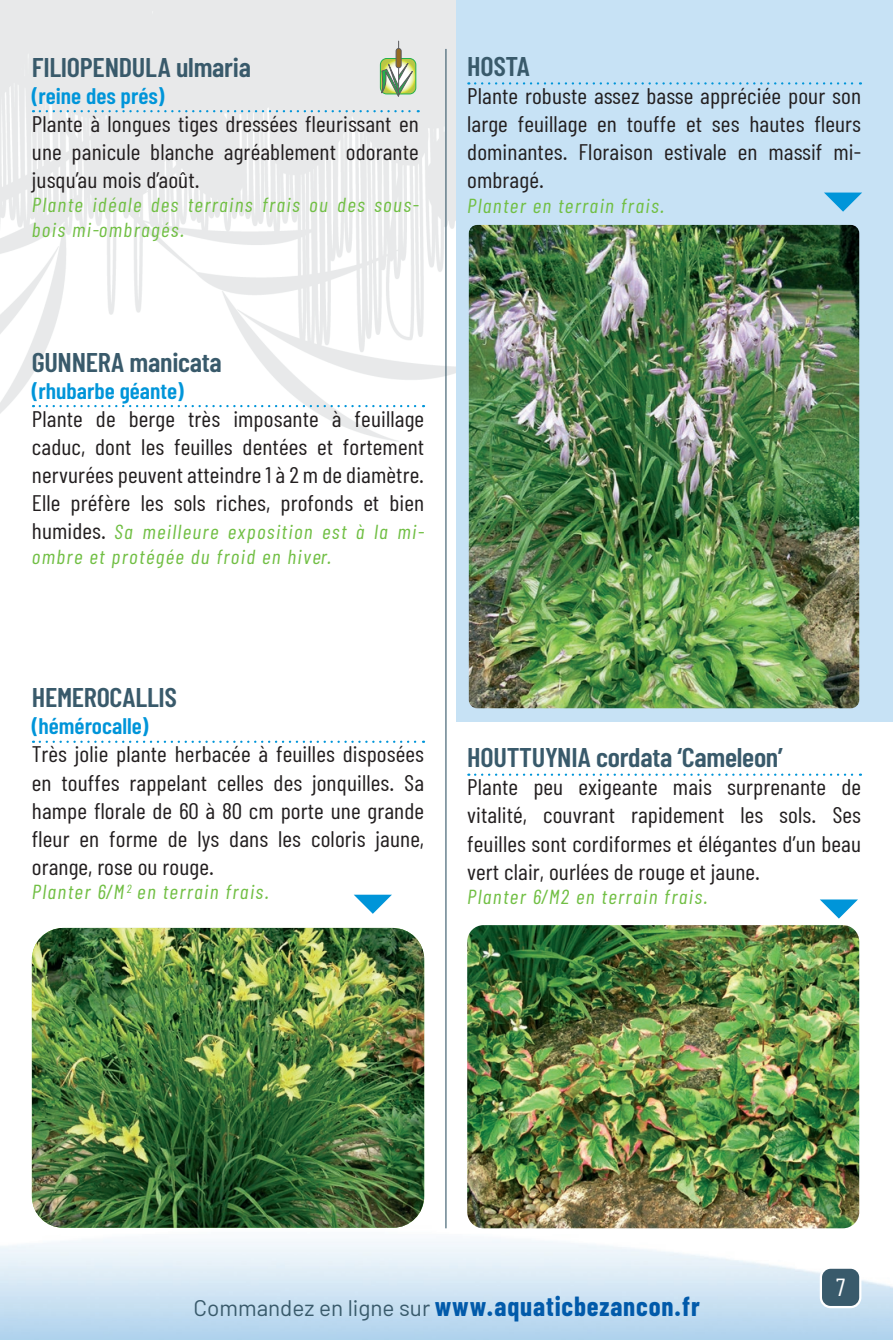
<style>
.page{position:relative;width:893px;height:1340px;background:#fff}
.page>*{position:absolute;margin:0;border:0;box-sizing:border-box;transform-origin:0 0}
.t1{font:600 27px "Barlow Condensed";letter-spacing:-.01em;color:#395a6b;scale:1.05 1}
.t2{font:700 27px "Barlow Condensed";letter-spacing:.03em;color:#015aaa}
.t3{font:24.75px "Barlow Condensed";color:#fff}
.t4{font:22.5px/28.1px "Barlow Condensed";letter-spacing:.005em;color:#231f20;text-align:justify;scale:1.05 1}
.t5{font:600 22.5px "Barlow Condensed";color:#0095d9;scale:1.05 1}
.t6{font:italic 20.25px/24.3px "Barlow Condensed";letter-spacing:.065em;color:#71bf44;scale:1.05 1}
.s1{font-style:normal;font-size:22.5px;color:#231f20}
.s2{font-family:"Barlow";font-weight:400;font-size:22.5px;color:#395a6b}
</style>
<div class="page">
<img style="left:0;top:0;width:456px;height:576px">
<div style="left:456px;top:0;width:437px;height:721px;background:#c7e2f5"></div>
<img style="left:0;top:1222px;width:893px;height:117px">
<svg style="left:475px;top:773px;width:386px;height:2px"></svg>
<img style="left:32px;top:928px;width:392px;height:299px">
<svg style="left:40px;top:740px;width:384px;height:3px"></svg>
<svg style="left:40px;top:405px;width:384px;height:2px"></svg>
<svg style="left:40px;top:110px;width:379px;height:2px"></svg>
<hr style="left:445px;top:49px;width:1px;height:1179px;background:#395a6b">
<img style="left:469px;top:225px;width:390px;height:483px">
<img style="left:467px;top:925px;width:392px;height:303px">
<svg style="left:475px;top:82px;width:386px;height:3px"></svg>
<svg style="left:824px;top:192px;width:38px;height:20px"></svg>
<svg style="left:354px;top:894px;width:38px;height:19px"></svg>
<svg style="left:820px;top:899px;width:38px;height:19px"></svg>
<svg style="left:379px;top:41px;width:42px;height:57px;background:#bfcdaa"></svg>
<div style="left:821px;top:1267px;width:39px;height:39px;background:#395a6b;border-radius:10px"></div>
<div style="left:820px;top:1266px;width:41px;height:42px;border:2px solid #fff;border-radius:10px"></div>
<p class="t1" style="left:32px;top:50px;width:210px">FILIOPENDULA ulmaria</p>
<p class="t5" style="left:32px;top:82px;width:128px">(reine des prés)</p>
<p class="t4" style="left:32px;top:109px;width:370px">Plante à longues tiges dressées fleurissant en une panicule blanche agréablement odorante jusqu’au mois d’août.</p>
<p class="t6" style="left:32px;top:192px;width:370px">Plante idéale des terrains frais ou des sous&shy;bois mi-ombragés.</p>
<p class="t1" style="left:467px;top:49px;width:62px">HOSTA</p>
<p class="t4" style="left:467px;top:81px;width:377px">Plante robuste assez basse appréciée pour son large feuillage en touffe et ses hautes fleurs dominantes. Floraison estivale en massif mi&shy;ombragé.</p>
<p class="t6" style="left:467px;top:193px;width:189px">Planter en terrain frais.</p>
<p class="t1" style="left:32px;top:345px;width:182px">GUNNERA manicata</p>
<p class="t5" style="left:32px;top:376px;width:146px">(rhubarbe géante)</p>
<p class="t4" style="left:32px;top:404px;width:375px">Plante de berge très imposante à feuillage caduc, dont les feuilles dentées et fortement nervurées peuvent atteindre 1 à 2 m de diamètre.<br>Elle préfère les sols riches, profonds et bien</p>
<p class="t6" style="left:32px;top:519px;width:375px"><span class="s1">humides.</span> Sa meilleure exposition est à la mi&shy;ombre et protégée du froid en hiver.</p>
<p class="t1" style="left:32px;top:680px;width:140px">HEMEROCALLIS</p>
<p class="t5" style="left:32px;top:712px;width:112px">(hémérocalle)</p>
<p class="t4" style="left:32px;top:739px;width:375px">Très jolie plante herbacée à feuilles disposées en touffes rappelant celles des jonquilles. Sa hampe florale de 60 à 80 cm porte une grande fleur en forme de lys dans les coloris jaune, orange, rose ou rouge.</p>
<p class="t6" style="left:32px;top:879px;width:227px">Planter 6/M<sup>2</sup> en terrain frais.</p>
<p class="t1" style="left:467px;top:740px;width:302px">HOUTTUYNIA cordata ‘Cameleon’</p>
<p class="t4" style="left:467px;top:772px;width:377px">Plante peu exigeante mais surprenante de vitalité, couvrant rapidement les sols. Ses feuilles sont cordiformes et élégantes d’un beau vert clair, ourlées de rouge et jaune.</p>
<p class="t6" style="left:467px;top:884px;width:231px">Planter 6/M2 en terrain frais.</p>
<p class="t2" style="left:194px;top:1289px;width:508px"><span class="s2">Commandez en ligne sur</span> www.aquaticbezancon.fr</p>
<p class="t3" style="left:836px;top:1271px;width:11px">7</p>
</div>
